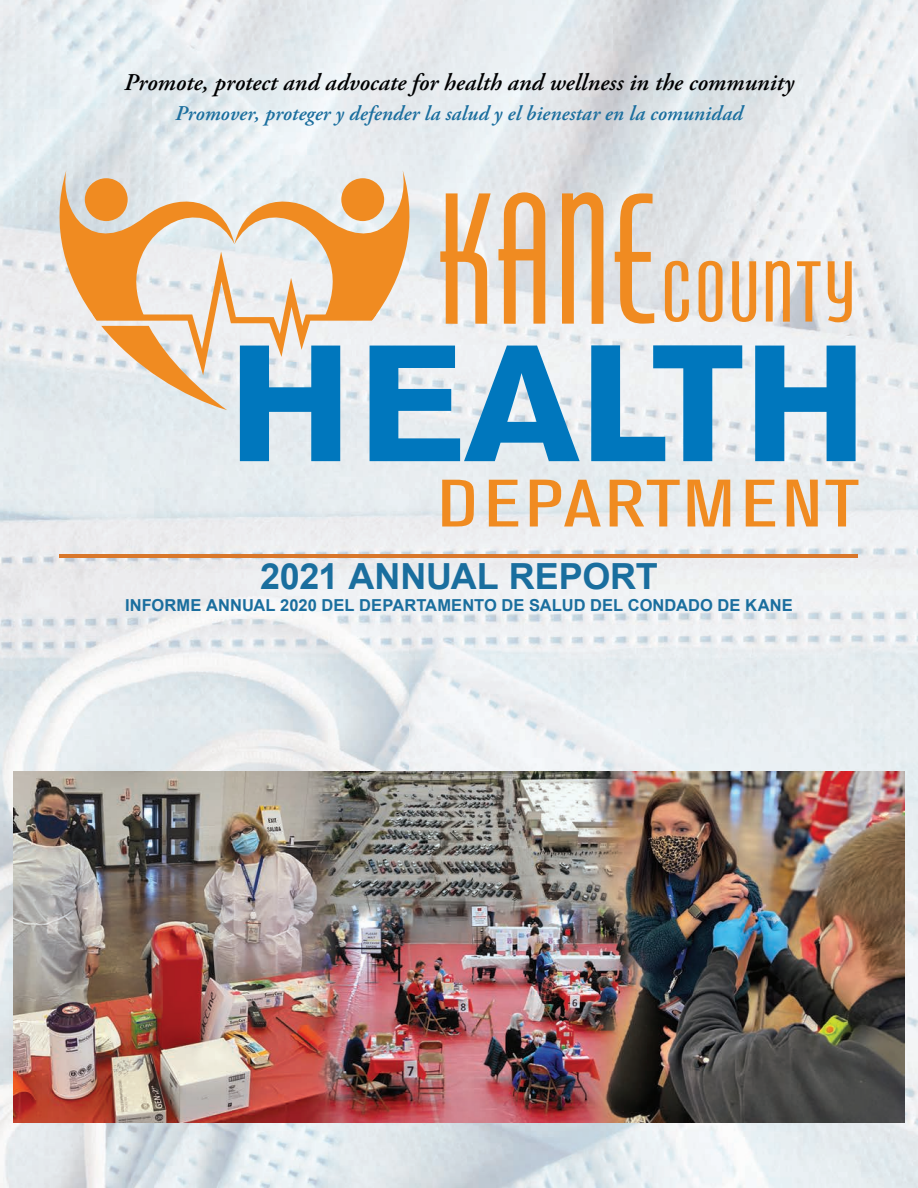
<style>
.page{position:relative;width:918px;height:1188px;background:#fff}
.page>*{position:absolute;margin:0;border:0;box-sizing:border-box;transform-origin:0 0}
.t1{font:700 36px "Arial";letter-spacing:-.005em;color:#1a6e9e}
.t2{font:italic 600 24px "Adobe Garamond Pro";letter-spacing:.005em;color:#000001}
.t3{font:italic 600 21px "Adobe Garamond Pro";letter-spacing:.005em;color:#1a6e9e}
.t4{font:700 16.5px "Arial";letter-spacing:.005em;color:#1a6e9e}
</style>
<div class="page">
<img style="left:0;top:0;width:918px;height:1188px">
<img style="left:14px;top:771px;width:890px;height:351px">
<svg style="left:60px;top:170px;width:796px;height:291px;background:#c1c5c0"></svg>
<svg style="left:442px;top:480px;width:32px;height:46px"></svg>
<svg style="left:489px;top:480px;width:29px;height:46px"></svg>
<svg style="left:530px;top:480px;width:71px;height:46px;background:#eac194"></svg>
<svg style="left:610px;top:480px;width:70px;height:46px;background:#eac399"></svg>
<svg style="left:688px;top:480px;width:42px;height:46px;background:#ecaf6e"></svg>
<svg style="left:746px;top:480px;width:29px;height:46px"></svg>
<svg style="left:787px;top:480px;width:31px;height:46px"></svg>
<svg style="left:826px;top:480px;width:32px;height:46px"></svg>
<hr style="left:60px;top:554px;width:798px;height:3px;background:#d9772a">
<p class="t2" style="left:124px;top:68px;width:671px">Promote, protect and advocate for health and wellness in the community</p>
<p class="t3" style="left:175px;top:102px;width:569px">Promover, proteger y defender la salud y el bienestar en la comunidad</p>
<h1 class="t1" style="left:260px;top:552px;width:399px">2021 ANNUAL REPORT</h1>
<p class="t4" style="left:125px;top:595px;width:669px">INFORME ANNUAL 2020 DEL DEPARTAMENTO DE SALUD DEL CONDADO DE KANE</p>
</div>
